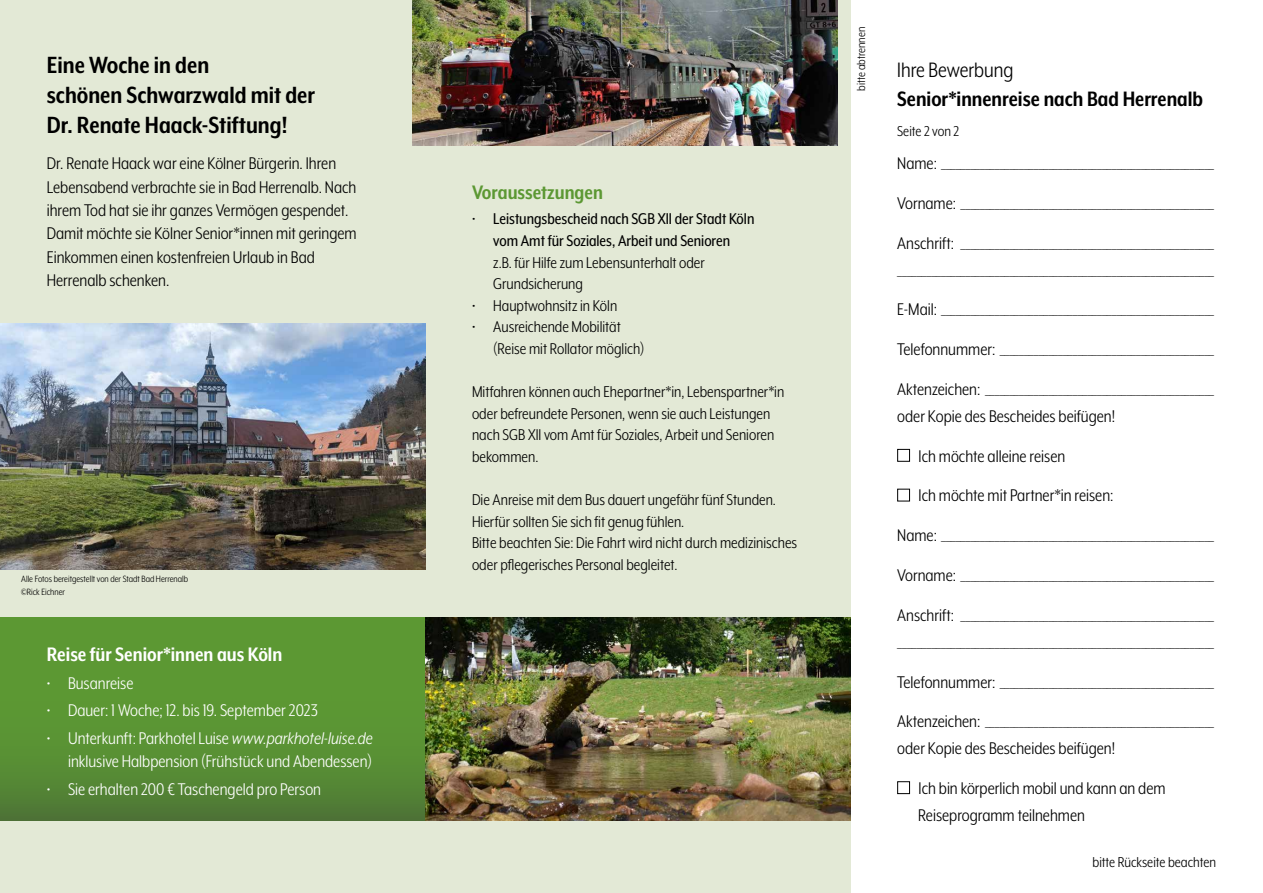
<style>
.page{position:relative;width:1263px;height:893px;background:#fff}
.page>*{position:absolute;margin:0;border:0;box-sizing:border-box;transform-origin:0 0}
.t1{font:700 27px/30px "Mr Eaves XL Mod Nar OT";color:#000}
.t2{font:700 24px "Mr Eaves XL Mod Nar OT";color:#000}
.t3{font:24px "Mr Eaves XL Mod Nar OT";color:#000}
.t4{font:700 22.5px "Mr Eaves XL Mod Nar OT";color:#fff}
.t5{font:700 22.5px "Mr Eaves XL Mod Nar OT";color:#5c9833}
.t6{font:19.5px/23.4px "Mr Eaves XL Mod Nar OT";color:#000}
.t7{font:19.5px/23.4px "Mr Eaves XL Mod Nar OT";color:#fff;text-align:right}
.t8{font:18px/21.6px "Mr Eaves XL Mod Nar OT";color:#000}
.t9{font:18px/21.6px "Mr Eaves XL Mod Nar OT";color:#000;text-align:center}
.t10{font:16.5px "Mr Eaves XL Mod Nar OT";color:#000}
.t11{font:13.5px "Mr Eaves XL Mod Nar OT";color:#000}
.t12{font:10.5px/12.6px "Mr Eaves XL Mod Nar OT";color:#000}
.s1{font-style:italic}
.s2{font-style:inherit}
</style>
<div class="page">
<div style="left:0;top:0;width:850px;height:893px;background:#e3e9d6"></div>
<div style="left:0;top:617px;width:425px;height:204px;background:linear-gradient(to bottom,#5fa032,#528135)"></div>
<img style="left:0;top:323px;width:425px;height:247px">
<img style="left:425px;top:617px;width:425px;height:204px">
<img style="left:412px;top:0;width:426px;height:146px">
<div style="left:897px;top:449px;width:13px;height:13px;border:1px solid #000"></div>
<div style="left:897px;top:489px;width:13px;height:12px;border:1px solid #000"></div>
<div style="left:897px;top:781px;width:13px;height:13px;border:1px solid #000"></div>
<h1 class="t1" style="left:47px;top:49px;width:270px">Eine Woche in den<br>schönen Schwarzwald mit der<br>Dr. Renate Haack-Stiftung!</h1>
<p class="t6" style="left:47px;top:151px;width:311px">Dr. Renate Haack war eine Kölner Bürgerin. Ihren Lebensabend verbrachte sie in Bad Herrenalb. Nach ihrem Tod hat sie ihr ganzes Vermögen gespendet.<br>Damit möchte sie Kölner Senior*innen mit geringem Einkommen einen kostenfreien Urlaub in Bad Herrenalb schenken.</p>
<p class="t12" style="left:21px;top:573px;width:168px">Alle Fotos bereitgestellt von der Stadt Bad Herrenalb ©Rick Eichner</p>
<p class="t4" style="left:47px;top:642px;width:237px">Reise für Senior*innen aus Köln</p>
<p class="t7" style="left:47px;top:671px;width:88px">• Busanreise</p>
<p class="t7" style="left:47px;top:698px;width:273px">• Dauer: 1 Woche; 12. bis 19. September 2023</p>
<p class="t7" style="left:47px;top:726px;width:328px">• Unterkunft: Parkhotel Luise <span class="s1">www.parkhotel-luise.de </span>inklusive Halbpension (Frühstück und Abendessen)</p>
<p class="t7" style="left:47px;top:777px;width:276px">• Sie erhalten 200 € Taschengeld pro Person</p>
<p class="t5" style="left:472px;top:180px;width:132px">Voraussetzungen</p>
<p class="t9" style="left:472px;top:208px;width:284px"><span class="s2">•</span> Leistungsbescheid nach SGB XII der Stadt Köln vom Amt für Soziales, Arbeit und Senioren</p>
<p class="t8" style="left:493px;top:251px;width:213px">z.B. für Hilfe zum Lebensunterhalt oder<br>Grundsicherung</p>
<p class="t8" style="left:472px;top:294px;width:147px">• Hauptwohnsitz in Köln</p>
<p class="t8" style="left:493px;top:316px;width:153px;text-indent:-21px">• Ausreichende Mobilität (Reise mit Rollator möglich)</p>
<p class="t8" style="left:472px;top:381px;width:314px">Mitfahren können auch Ehepartner*in, Lebenspartner*in oder befreundete Personen, wenn sie auch Leistungen nach SGB XII vom Amt für Soziales, Arbeit und Senioren bekommen.</p>
<p class="t8" style="left:472px;top:489px;width:327px">Die Anreise mit dem Bus dauert ungefähr fünf Stunden.<br>Hierfür sollten Sie sich fit genug fühlen.<br>Bitte beachten Sie: Die Fahrt wird nicht durch medizinisches oder pflegerisches Personal begleitet.</p>
<p class="t11" style="left:854px;top:91px;width:66px;rotate:-90deg">bitte abtrennen</p>
<p class="t3" style="left:897px;top:57px;width:118px">Ihre Bewerbung</p>
<p class="t2" style="left:897px;top:86px;width:307px">Senior*innenreise nach Bad Herrenalb</p>
<p class="t10" style="left:897px;top:122px;width:63px">Seite 2 von 2</p>
<p class="t6" style="left:897px;top:143px;width:318px;line-height:39.8px;text-align:justify">Name: ________________________________________________________ Vorname: ____________________________________________________ Anschrift: ____________________________________________________</p>
<p class="t6" style="left:897px;top:250px;width:318px;line-height:39.8px;text-align:justify">_________________________________________________________________ E-Mail: ________________________________________________________ Telefonnummer: ____________________________________________ Aktenzeichen: _______________________________________________</p>
<p class="t6" style="left:897px;top:404px;width:219px">oder Kopie des Bescheides beifügen!</p>
<p class="t6" style="left:919px;top:444px;width:148px">Ich möchte alleine reisen</p>
<p class="t6" style="left:919px;top:483px;width:196px">Ich möchte mit Partner*in reisen:</p>
<p class="t6" style="left:897px;top:523px;width:318px">Name: ________________________________________________________</p>
<p class="t6" style="left:897px;top:563px;width:318px">Vorname: ____________________________________________________</p>
<p class="t6" style="left:897px;top:603px;width:318px">Anschrift: ____________________________________________________</p>
<p class="t6" style="left:897px;top:630px;width:318px">_________________________________________________________________</p>
<p class="t6" style="left:897px;top:707px;width:318px;line-height:27px">Aktenzeichen: _______________________________________________ oder Kopie des Bescheides beifügen!</p>
<p class="t6" style="left:918px;top:774px;width:249px;line-height:27px">Ich bin körperlich mobil und kann an dem<br>Reiseprogramm teilnehmen</p>
<p class="t10" style="left:1092px;top:853px;width:125px">bitte Rückseite beachten</p>
</div>
